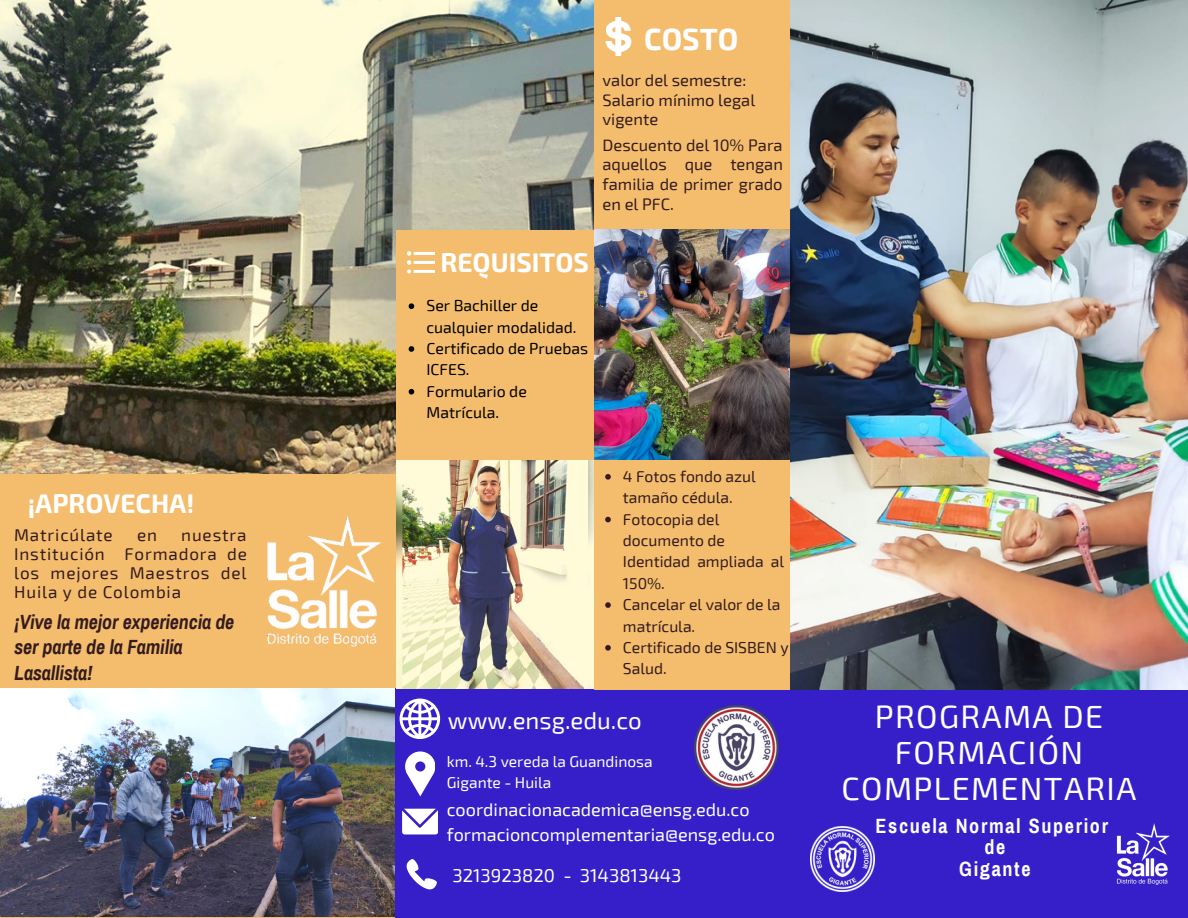
<style>
.page{position:relative;width:1188px;height:918px;background:#f4bd6d}
.page>*{position:absolute;margin:0;border:0;box-sizing:border-box;transform-origin:0 0}
.t1{font:32.1px/36px "Exo 2";letter-spacing:.045em;color:#fff;text-align:center}
.t2{font:700 30px "Exo 2";color:#fff}
.t3{font:700 26.4px "Exo 2";color:#fff}
.t4{font:24px "Exo 2";color:#fff}
.t5{font:italic 700 20.1px/25.5px "Archivo Narrow";letter-spacing:-.01em;color:#331b1f}
.t6{font:700 20.1px/21.3px "Archivo Narrow";letter-spacing:.08em;color:#fff;text-align:center}
.t7{font:18.6px "Exo 2";color:#fff}
.t8{font:18px/24.8px "Exo 2";color:#fff}
.t9{font:17.1px/18.8px "Exo 2";letter-spacing:.05em;color:#331b1f;text-align:justify}
.t10{font:16.5px/20px "Exo 2";color:#331b1f}
.t11{font:15.75px/21.3px "Exo 2";color:#331b1f}
.t12{font:15.75px/21.3px "Exo 2";color:#000}
.t13{font:15.6px/21.3px "Exo 2";color:#fff}
</style>
<div class="page">
<div style="left:395px;top:689px;width:793px;height:229px;background:#361fc8"></div>
<img style="left:0;top:0;width:594px;height:474px">
<div style="left:396px;top:231px;width:199px;height:229px;background:#f4bd6d"></div>
<img style="left:396px;top:461px;width:198px;height:228px">
<div style="left:595px;top:459px;width:198px;height:231px;background:#f4bd6d"></div>
<svg style="left:407px;top:859px;width:29px;height:30px"></svg>
<svg style="left:405px;top:751px;width:29px;height:45px"></svg>
<svg style="left:402px;top:809px;width:35px;height:25px"></svg>
<svg style="left:400px;top:699px;width:40px;height:40px"></svg>
<svg style="left:605px;top:17px;width:26px;height:38px"></svg>
<img style="left:694px;top:705px;width:85px;height:84px">
<img style="left:595px;top:230px;width:195px;height:229px">
<svg style="left:407px;top:251px;width:28px;height:22px"></svg>
<img style="left:267px;top:515px;width:114px;height:132px">
<img style="left:811px;top:826px;width:64px;height:65px">
<img style="left:1116px;top:823px;width:54px;height:62px">
<img style="left:0;top:689px;width:395px;height:228px">
<img style="left:790px;top:0;width:398px;height:689px">
<svg style="left:605px;top:474px;width:6px;height:6px"></svg>
<svg style="left:605px;top:517px;width:6px;height:5px"></svg>
<svg style="left:605px;top:602px;width:6px;height:6px"></svg>
<svg style="left:605px;top:645px;width:6px;height:6px"></svg>
<svg style="left:409px;top:303px;width:5px;height:6px"></svg>
<svg style="left:409px;top:346px;width:5px;height:6px"></svg>
<svg style="left:409px;top:389px;width:5px;height:6px"></svg>
<h3 class="t3" style="left:28px;top:486px;width:168px">¡APROVECHA!</h3>
<p class="t9" style="left:14px;top:525px;width:100px">Matricúlate</p>
<p class="t9" style="left:137px;top:525px;width:21px">en</p>
<p class="t9" style="left:14px;top:525px;width:234px;text-indent:167px">nuestra Institución Formadora de los mejores Maestros del Huila y de Colombia</p>
<p class="t5" style="left:14px;top:609px;width:222px">¡Vive la mejor experiencia de ser parte de la Familia<br>Lasallista!</p>
<h2 class="t2" style="left:644px;top:20px;width:96px">COSTO</h2>
<p class="t10" style="left:603px;top:69px;width:154px">valor del semestre:<br>Salario mínimo legal vigente</p>
<p class="t10" style="left:603px;top:134px;width:182px;text-align:justify">Descuento del 10% Para aquellos que tengan familia de primer grado en el PFC.</p>
<h3 class="t3" style="left:440px;top:245px;width:150px">REQUISITOS</h3>
<p class="t12" style="left:427px;top:294px;width:163px">Ser Bachiller de cualquier modalidad.<br>Certificado de Pruebas<br>ICFES.<br>Formulario de<br>Matrícula.</p>
<p class="t11" style="left:623px;top:465px;width:167px">4 Fotos fondo azul tamaño cédula.<br>Fotocopia del documento de<br>Identidad ampliada al<br>150%.<br>Cancelar el valor de la matrícula.<br>Certificado de SISBEN y<br>Salud.</p>
<h3 class="t4" style="left:448px;top:705px;width:195px">www.ensg.edu.co</h3>
<h1 class="t1" style="left:842px;top:697px;width:296px">PROGRAMA DE<br>FORMACIÓN<br>COMPLEMENTARIA</h1>
<p class="t6" style="left:876px;top:815px;width:234px">Escuela Normal Superior de<br>Gigante</p>
<p class="t13" style="left:447px;top:750px;width:207px">km. 4.3 vereda la Guandinosa<br>Gigante - Huila</p>
<p class="t8" style="left:447px;top:797px;width:330px">coordinacionacademica@ensg.edu.co formacioncomplementaria@ensg.edu.co</p>
<p class="t7" style="left:452px;top:863px;width:231px">3213923820 - 3143813443</p>
</div>
